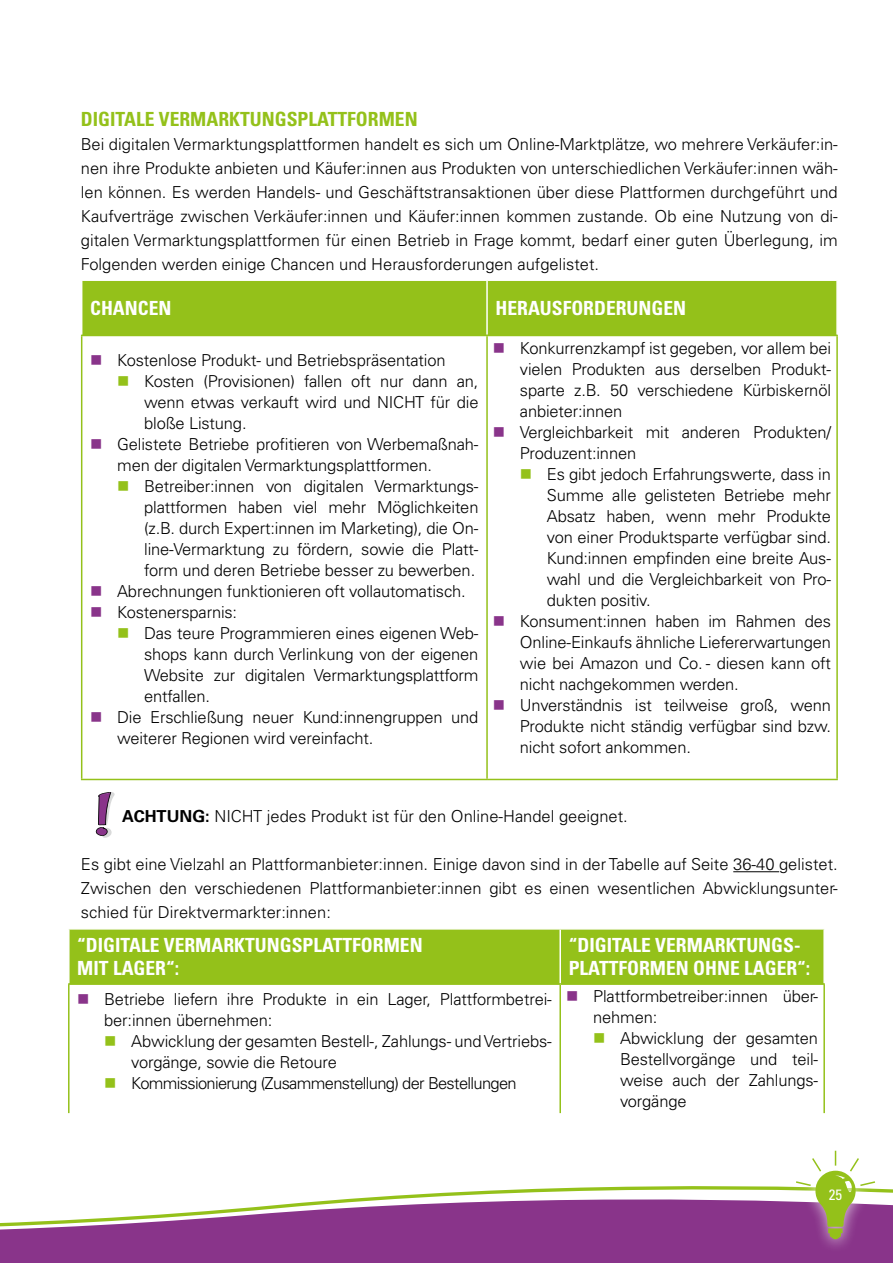
<style>
.page{position:relative;width:893px;height:1263px;background:#fff}
.page>*{position:absolute;margin:0;border:0;box-sizing:border-box;transform-origin:0 0}
.t1{font:700 condensed 19.5px/22.5px "Univers LT Pro";color:#fff}
.t2{font:700 condensed 19.5px "Univers LT Pro";color:#94c11a}
.t3{font:300 16.5px/21px "Univers LT Pro 45";letter-spacing:-.01em;color:#000}
.t4{font:condensed 15px "Univers LT Pro";color:#fff}
.s1{font-family:"Univers LT Pro 65";font-weight:700}
</style>
<div class="page">
<svg style="left:0;top:1186px;width:893px;height:77px;fill:#89348a"></svg>
<div style="left:784px;top:1138px;width:103px;height:114px;background:#fff;opacity:.75"></div>
<svg style="left:794px;top:1151px;width:83px;height:88px"></svg>
<div style="left:82px;top:281px;width:754px;height:54px;background:#94c11a"></div>
<hr style="left:486px;top:281px;width:2px;height:54px;background:#fff">
<hr style="left:81px;top:335px;width:406px;height:1px;background:#94c11a">
<hr style="left:81px;top:336px;width:1px;height:443px;background:#94c11a">
<hr style="left:487px;top:335px;width:351px;height:1px;background:#94c11a">
<hr style="left:486px;top:336px;width:2px;height:443px;background:#94c11a">
<hr style="left:836px;top:336px;width:2px;height:443px;background:#94c11a">
<hr style="left:81px;top:779px;width:406px;height:1px;background:#94c11a">
<hr style="left:487px;top:779px;width:351px;height:1px;background:#94c11a">
<svg style="left:95px;top:792px;width:20px;height:46px"></svg>
<hr style="left:733px;top:871px;width:46px;height:1px;background:#000">
<div style="left:70px;top:929px;width:753px;height:54px;background:#94c11a"></div>
<hr style="left:559px;top:929px;width:2px;height:54px;background:#fff">
<hr style="left:68px;top:983px;width:492px;height:2px;background:#94c11a">
<hr style="left:68px;top:985px;width:2px;height:128px;background:#94c11a">
<hr style="left:560px;top:983px;width:265px;height:2px;background:#94c11a">
<hr style="left:559px;top:985px;width:2px;height:128px;background:#94c11a">
<hr style="left:823px;top:985px;width:2px;height:128px;background:#94c11a">
<p class="t2" style="left:81px;top:107px;width:338px">DIGITALE VERMARKTUNGSPLATTFORMEN</p>
<p class="t3" style="left:81px;top:132px;width:758px;line-height:24px;text-align:justify">Bei digitalen Vermarktungsplattformen handelt es sich um Online-Marktplätze, wo mehrere Verkäufer:in&shy;nen ihre Produkte anbieten und Käufer:innen aus Produkten von unterschiedlichen Verkäufer:innen wäh&shy;len können. Es werden Handels- und Geschäftstransaktionen über diese Plattformen durchgeführt und Kaufverträge zwischen Verkäufer:innen und Käufer:innen kommen zustande. Ob eine Nutzung von di&shy;gitalen Vermarktungsplattformen für einen Betrieb in Frage kommt, bedarf einer guten Überlegung, im Folgenden werden einige Chancen und Herausforderungen aufgelistet.</p>
<p class="t1" style="left:90px;top:296px;width:83px">CHANCEN</p>
<p class="t1" style="left:495px;top:296px;width:192px">HERAUSFORDERUNGEN</p>
<p class="t3" style="left:117px;top:349px;width:330px">Kostenlose Produkt- und Betriebspräsentation</p>
<p class="t3" style="left:144px;top:370px;width:336px">Kosten (Provisionen) fallen oft nur dann an,</p>
<p class="t3" style="left:144px;top:391px;width:336px">wenn etwas verkauft wird und NICHT für die</p>
<p class="t3" style="left:144px;top:412px;width:104px">bloße Listung.</p>
<p class="t3" style="left:117px;top:433px;width:363px">Gelistete Betriebe profitieren von Werbemaßnah-</p>
<p class="t3" style="left:117px;top:454px;width:316px">men der digitalen Vermarktungsplattformen.</p>
<p class="t3" style="left:144px;top:475px;width:336px">Betreiber:innen von digitalen Vermarktungs-</p>
<p class="t3" style="left:144px;top:496px;width:336px">plattformen haben viel mehr Möglichkeiten</p>
<p class="t3" style="left:144px;top:517px;width:336px">(z.B. durch Expert:innen im Marketing), die On-</p>
<p class="t3" style="left:144px;top:538px;width:336px">line-Vermarktung zu fördern, sowie die Platt-</p>
<p class="t3" style="left:144px;top:559px;width:333px">form und deren Betriebe besser zu bewerben.</p>
<p class="t3" style="left:117px;top:580px;width:350px">Abrechnungen funktionieren oft vollautomatisch.</p>
<p class="t3" style="left:117px;top:601px;width:122px">Kostenersparnis:</p>
<p class="t3" style="left:144px;top:622px;width:336px">Das teure Programmieren eines eigenen Web-</p>
<p class="t3" style="left:144px;top:643px;width:336px">shops kann durch Verlinkung von der eigenen</p>
<p class="t3" style="left:144px;top:664px;width:336px">Website zur digitalen Vermarktungsplattform</p>
<p class="t3" style="left:144px;top:685px;width:68px">entfallen.</p>
<p class="t3" style="left:117px;top:706px;width:363px">Die Erschließung neuer Kund:innengruppen und</p>
<p class="t3" style="left:117px;top:727px;width:258px">weiterer Regionen wird vereinfacht.</p>
<p class="t3" style="left:520px;top:337px;width:313px">Konkurrenzkampf ist gegeben, vor allem bei vielen Produkten aus derselben Produkt&shy;sparte z.B. 50 verschiedene Kürbiskernöl anbieter:innen<br>Vergleichbarkeit mit anderen Produkten/ Produzent:innen</p>
<p class="t3" style="left:547px;top:463px;width:286px">Es gibt jedoch Erfahrungswerte, dass in</p>
<p class="t3" style="left:547px;top:484px;width:286px">Summe alle gelisteten Betriebe mehr</p>
<p class="t3" style="left:547px;top:505px;width:286px">Absatz haben, wenn mehr Produkte</p>
<p class="t3" style="left:547px;top:526px;width:286px">von einer Produktsparte verfügbar sind.</p>
<p class="t3" style="left:547px;top:547px;width:286px">Kund:innen empfinden eine breite Aus-</p>
<p class="t3" style="left:547px;top:568px;width:286px">wahl und die Vergleichbarkeit von Pro-</p>
<p class="t3" style="left:547px;top:589px;width:105px">dukten positiv.</p>
<p class="t3" style="left:520px;top:610px;width:313px">Konsument:innen haben im Rahmen des</p>
<p class="t3" style="left:520px;top:631px;width:313px">Online-Einkaufs ähnliche Liefererwartungen</p>
<p class="t3" style="left:520px;top:652px;width:313px">wie bei Amazon und Co. - diesen kann oft</p>
<p class="t3" style="left:520px;top:673px;width:220px">nicht nachgekommen werden.</p>
<p class="t3" style="left:520px;top:694px;width:313px">Unverständnis ist teilweise groß, wenn</p>
<p class="t3" style="left:520px;top:715px;width:313px">Produkte nicht ständig verfügbar sind bzw.</p>
<p class="t3" style="left:520px;top:736px;width:173px">nicht sofort ankommen.</p>
<p class="t3" style="left:122px;top:805px;width:507px"><span class="s1">ACHTUNG:</span> NICHT jedes Produkt ist für den Online-Handel geeignet.</p>
<p class="t3" style="left:81px;top:852px;width:758px;line-height:24px;text-align:justify">Es gibt eine Vielzahl an Plattformanbieter:innen. Einige davon sind in der Tabelle auf Seite 36-40 gelistet.<br>Zwischen den verschiedenen Plattformanbieter:innen gibt es einen wesentlichen Abwicklungsunter&shy;schied für Direktvermarkter:innen:</p>
<p class="t1" style="left:77px;top:934px;width:347px">“DIGITALE VERMARKTUNGSPLATTFORMEN<br>MIT LAGER“:</p>
<p class="t1" style="left:569px;top:934px;width:243px">“DIGITALE VERMARKTUNGS-<br>PLATTFORMEN OHNE LAGER“:</p>
<p class="t3" style="left:104px;top:988px;width:449px">Betriebe liefern ihre Produkte in ein Lager, Plattformbetrei&shy;ber:innen übernehmen:</p>
<p class="t3" style="left:131px;top:1030px;width:422px">Abwicklung der gesamten Bestell-, Zahlungs- und Vertriebs&shy;vorgänge, sowie die Retoure<br>Kommissionierung (Zusammenstellung) der Bestellungen</p>
<p class="t3" style="left:593px;top:985px;width:226px">Plattformbetreiber:innen über&shy;nehmen:</p>
<p class="t3" style="left:620px;top:1027px;width:199px;text-align:justify">Abwicklung der gesamten Bestellvorgänge und teil&shy;weise auch der Zahlungs&shy;vorgänge</p>
<p class="t4" style="left:829px;top:1185px;width:15px">25</p>
</div>
